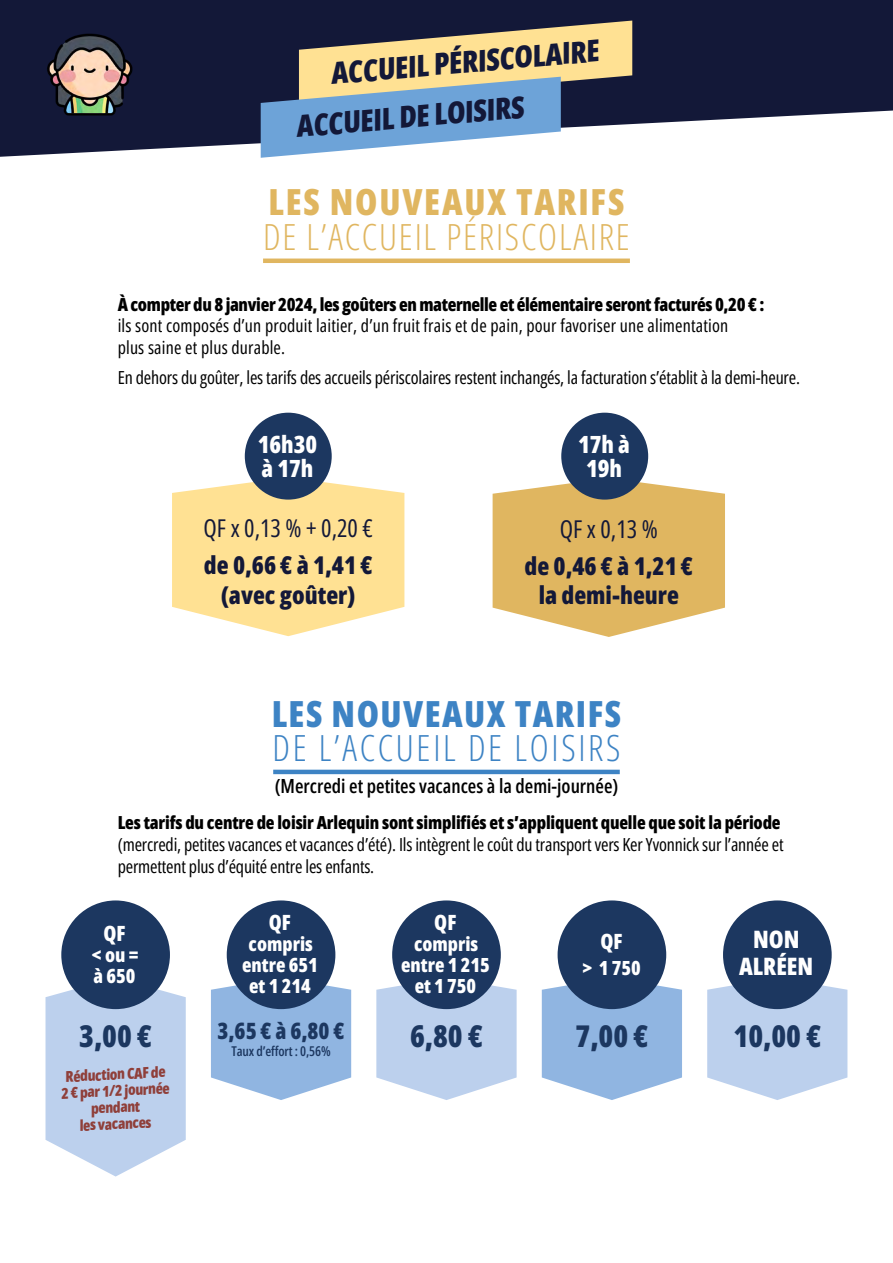
<style>
.page{position:relative;width:893px;height:1263px;background:#fff}
.page>*{position:absolute;margin:0;border:0;box-sizing:border-box;transform-origin:0 0}
.t1{font:300 36px "Open Sans Condensed";letter-spacing:.05em;color:#e0b660}
.t2{font:300 36px "Open Sans Condensed";letter-spacing:.075em;color:#3d83c4}
.t3{font:800 36px "Open Sans Condensed";letter-spacing:.05em;color:#e0b660}
.t4{font:800 36px "Open Sans Condensed";letter-spacing:.04em;color:#3d83c4}
.t5{font:800 30px/49.7px "Open Sans Condensed";color:#131838}
.t6{font:800 30px "Open Sans Condensed";color:#1c3760}
.t7{font:800 24.6px/29.4px "Open Sans Condensed";color:#131838;text-align:center}
.t8{font:24.6px "Open Sans Condensed";color:#131838}
.t9{font:800 24px/27px "Open Sans Condensed";color:#fff;text-align:center}
.t10{font:800 23.7px/24px "Open Sans Condensed";color:#fff}
.t11{font:800 22.5px "Open Sans Condensed";color:#1c3760}
.t12{font:800 21px "Open Sans Condensed";color:#fff}
.t13{font:800 19.5px/21px "Open Sans Condensed";color:#fff;text-align:center}
.t14{font:600 19.5px "Open Sans Condensed";color:#000}
.t15{font:18px/21.6px "Open Sans Condensed";letter-spacing:-.01em;color:#000}
.t16{font:800 18px "Open Sans Condensed";letter-spacing:-.01em;color:#000}
.t17{font:18px/21.6px "Open Sans Condensed";letter-spacing:.01em;color:#000}
.t18{font:800 15px/16.5px "Open Sans Condensed";color:#8f3f3a;text-align:center}
.t19{font:600 13.5px "Open Sans Condensed";letter-spacing:-.01em;color:#1c3760}
</style>
<div class="page">
<svg style="left:493px;top:478px;width:232px;height:159px;background:#e4c076"></svg>
<svg style="left:172px;top:478px;width:232px;height:158px;background:#fee5a1"></svg>
<div style="left:245px;top:413px;width:87px;height:87px;background:#1c3760;border-radius:50%"></div>
<div style="left:561px;top:413px;width:87px;height:87px;background:#1c3760;border-radius:50%"></div>
<svg style="left:0;top:0;width:893px;height:158px;fill:#131838"></svg>
<svg style="left:261px;top:21px;width:371px;height:137px;background:#9ca4a2"></svg>
<hr style="left:263px;top:259px;width:367px;height:4px;background:#e0b660">
<img style="left:43px;top:21px;width:97px;height:107px">
<hr style="left:273px;top:770px;width:347px;height:4px;background:#3d83c4">
<svg style="left:211px;top:978px;width:140px;height:122px;background:#9ebee4"></svg>
<div style="left:227px;top:900px;width:108px;height:109px;background:#1c3760;border-radius:50%"></div>
<svg style="left:376px;top:978px;width:141px;height:122px;background:#c5d6ef"></svg>
<div style="left:392px;top:900px;width:109px;height:109px;background:#1c3760;border-radius:50%"></div>
<svg style="left:542px;top:978px;width:140px;height:122px;background:#9ebee4"></svg>
<div style="left:558px;top:900px;width:108px;height:109px;background:#1c3760;border-radius:50%"></div>
<svg style="left:46px;top:978px;width:140px;height:198px;background:#c4d6ef"></svg>
<div style="left:61px;top:900px;width:109px;height:109px;background:#1c3760;border-radius:50%"></div>
<svg style="left:707px;top:978px;width:140px;height:122px;background:#c4d6ef"></svg>
<div style="left:723px;top:900px;width:109px;height:109px;background:#1c3760;border-radius:50%"></div>
<h2 class="t5" style="left:289px;top:52px;width:310px;text-indent:39px;rotate:-5deg">ACCUEIL PÉRISCOLAIRE<br>ACCUEIL DE LOISIRS</h2>
<h1 class="t3" style="left:269px;top:177px;width:357px">LES NOUVEAUX TARIFS</h1>
<h1 class="t1" style="left:263px;top:212px;width:368px">DE L’ACCUEIL PÉRISCOLAIRE</h1>
<p class="t16" style="left:118px;top:292px;width:648px">À compter du 8 janvier 2024, les goûters en maternelle et élémentaire seront facturés 0,20 € :</p>
<p class="t17" style="left:118px;top:314px;width:612px">ils sont composés d’un produit laitier, d’un fruit frais et de pain, pour favoriser une alimentation plus saine et plus durable.</p>
<p class="t15" style="left:118px;top:366px;width:684px">En dehors du goûter, les tarifs des accueils périscolaires restent inchangés, la facturation s’établit à la demi-heure.</p>
<h3 class="t10" style="left:258px;top:431px;width:61px">16h30 à 17h</h3>
<h3 class="t8" style="left:204px;top:512px;width:171px">QF x 0,13 % + 0,20 €</h3>
<h3 class="t7" style="left:204px;top:550px;width:170px">de 0,66 € à 1,41 € (avec goûter)</h3>
<h3 class="t10" style="left:578px;top:431px;width:53px;text-align:center">17h à<br>19h</h3>
<h3 class="t8" style="left:560px;top:512px;width:100px">QF x 0,13 %</h3>
<h3 class="t7" style="left:525px;top:551px;width:170px">de 0,46 € à 1,21 € la demi-heure</h3>
<h1 class="t4" style="left:272px;top:689px;width:351px">LES NOUVEAUX TARIFS</h1>
<h1 class="t2" style="left:272px;top:723px;width:350px">DE L’ACCUEIL DE LOISIRS</h1>
<p class="t14" style="left:275px;top:773px;width:345px">(Mercredi et petites vacances à la demi-journée)</p>
<p class="t16" style="left:118px;top:810px;width:664px">Les tarifs du centre de loisir Arlequin sont simplifiés et s’appliquent quelle que soit la période</p>
<p class="t15" style="left:118px;top:833px;width:667px">(mercredi, petites vacances et vacances d’été). Ils intègrent le coût du transport vers Ker Yvonnick sur l’année et permettent plus d’équité entre les enfants.</p>
<p class="t12" style="left:103px;top:919px;width:24px">QF</p>
<p class="t13" style="left:92px;top:944px;width:48px;text-align:left">&lt; ou = à 650</p>
<h2 class="t6" style="left:79px;top:1015px;width:74px">3,00 €</h2>
<p class="t18" style="left:60px;top:1068px;width:110px;rotate:-3deg">Réduction CAF de<br>2 € par 1/2 journée pendant<br>les vacances</p>
<p class="t12" style="left:269px;top:908px;width:24px">QF</p>
<p class="t13" style="left:242px;top:933px;width:77px">compris entre 651 et 1 214</p>
<p class="t11" style="left:218px;top:1015px;width:129px">3,65 € à 6,80 €</p>
<p class="t19" style="left:231px;top:1042px;width:101px">Taux d’effort : 0,56%</p>
<p class="t12" style="left:434px;top:908px;width:24px">QF</p>
<p class="t13" style="left:401px;top:933px;width:90px">compris entre 1 215 et 1 750</p>
<h2 class="t6" style="left:410px;top:1015px;width:74px">6,80 €</h2>
<p class="t12" style="left:600px;top:927px;width:24px">QF</p>
<p class="t13" style="left:582px;top:956px;width:60px">&gt; 1 750</p>
<h2 class="t6" style="left:575px;top:1015px;width:74px">7,00 €</h2>
<h3 class="t9" style="left:739px;top:925px;width:76px">NON<br>ALRÉEN</h3>
<h2 class="t6" style="left:733px;top:1015px;width:89px">10,00 €</h2>
</div>
